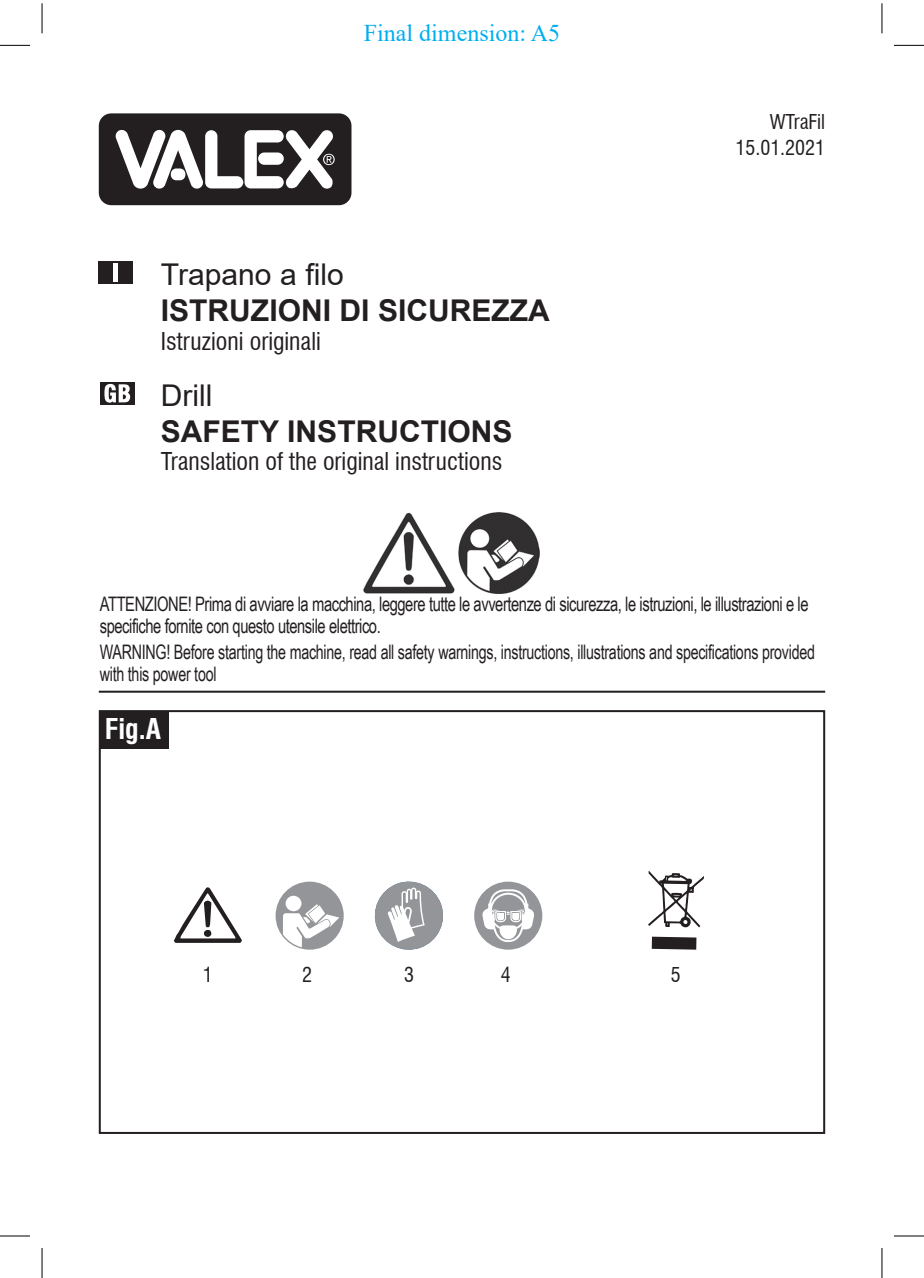
<style>
.page{position:relative;width:924px;height:1278px;background:#fff}
.page>*{position:absolute;margin:0;border:0;box-sizing:border-box;transform-origin:0 0}
.t1{font:700 30px "Arial";color:#231f20}
.t2{font:30px "Arial";color:#231f20}
.t3{font:700 condensed 28px "Swiss 721 BT";color:#fff}
.t4{font:condensed 24px "Swiss 721 BT";color:#231f20}
.t5{font:24px "Times New Roman";color:#00aeef}
.t6{font:20px/22px "Arial Narrow";letter-spacing:-.025em;color:#231f20;scale:.9 1}
.t7{font:20px/22px "Arial Narrow";letter-spacing:-.025em;color:#231f20;scale:.87 1}
.t8{font:condensed 20px/26px "Swiss 721 BT";color:#231f20;text-align:right}
</style>
<div class="page">
<svg style="left:99px;top:113px;width:252px;height:92px"></svg>
<hr style="left:99px;top:691px;width:725px;height:2px;background:#231f20">
<div style="left:99px;top:710px;width:725px;height:424px;border:2px solid #231f20"></div>
<div style="left:100px;top:711px;width:68px;height:37px;background:#231f20"></div>
<img style="left:363px;top:512px;width:176px;height:81px">
<div style="left:99px;top:261px;width:34px;height:23px;background:#231f20"></div>
<hr style="left:114px;top:263px;width:4px;height:18px;background:#fff">
<div style="left:100px;top:382px;width:34px;height:23px;background:#231f20"></div>
<svg style="left:104px;top:384px;width:26px;height:19px"></svg>
<svg style="left:474px;top:882px;width:68px;height:68px"></svg>
<svg style="left:375px;top:882px;width:68px;height:68px"></svg>
<svg style="left:275px;top:882px;width:68px;height:68px"></svg>
<svg style="left:174px;top:887px;width:68px;height:56px"></svg>
<svg style="left:648px;top:871px;width:55px;height:79px"></svg>
<hr style="left:0;top:45px;width:30px;height:1px;background:#000">
<hr style="left:893px;top:45px;width:30px;height:1px;background:#000">
<hr style="left:0;top:1236px;width:30px;height:1px;background:#000">
<hr style="left:893px;top:1236px;width:30px;height:1px;background:#000">
<hr style="left:42px;top:3px;width:1px;height:30px;background:#000">
<hr style="left:42px;top:1248px;width:1px;height:30px;background:#000">
<hr style="left:881px;top:3px;width:1px;height:30px;background:#000">
<hr style="left:881px;top:1248px;width:1px;height:30px;background:#000">
<p class="t5" style="left:364px;top:16px;width:198px">Final dimension: A5</p>
<h1 class="t2" style="left:161px;top:254px;width:184px">Trapano a filo</h1>
<h1 class="t1" style="left:161px;top:289px;width:390px">ISTRUZIONI DI SICUREZZA</h1>
<p class="t4" style="left:161px;top:326px;width:161px">Istruzioni originali</p>
<h1 class="t2" style="left:161px;top:374px;width:53px">Drill</h1>
<h1 class="t1" style="left:161px;top:410px;width:353px">SAFETY INSTRUCTIONS</h1>
<p class="t4" style="left:161px;top:447px;width:343px">Translation of the original instructions</p>
<p class="t8" style="left:735px;top:108px;width:91px">WTraFil<br>15.01.2021</p>
<p class="t6" style="left:100px;top:593px;width:788px">ATTENZIONE! Prima di avviare la macchina, leggere tutte le avvertenze di sicurezza, le istruzioni, le illustrazioni e le specifiche fornite con questo utensile elettrico.</p>
<p class="t7" style="left:100px;top:641px;width:823px">WARNING! Before starting the machine, read all safety warnings, instructions, illustrations and specifications provided with this power tool</p>
<h2 class="t3" style="left:105px;top:712px;width:58px">Fig.A</h2>
<p class="t8" style="left:302px;top:962px;width:11px">2</p>
<p class="t8" style="left:203px;top:962px;width:11px">1</p>
<p class="t8" style="left:404px;top:962px;width:11px">3</p>
<p class="t8" style="left:500px;top:962px;width:11px">4</p>
<p class="t8" style="left:670px;top:962px;width:11px">5</p>
</div>
